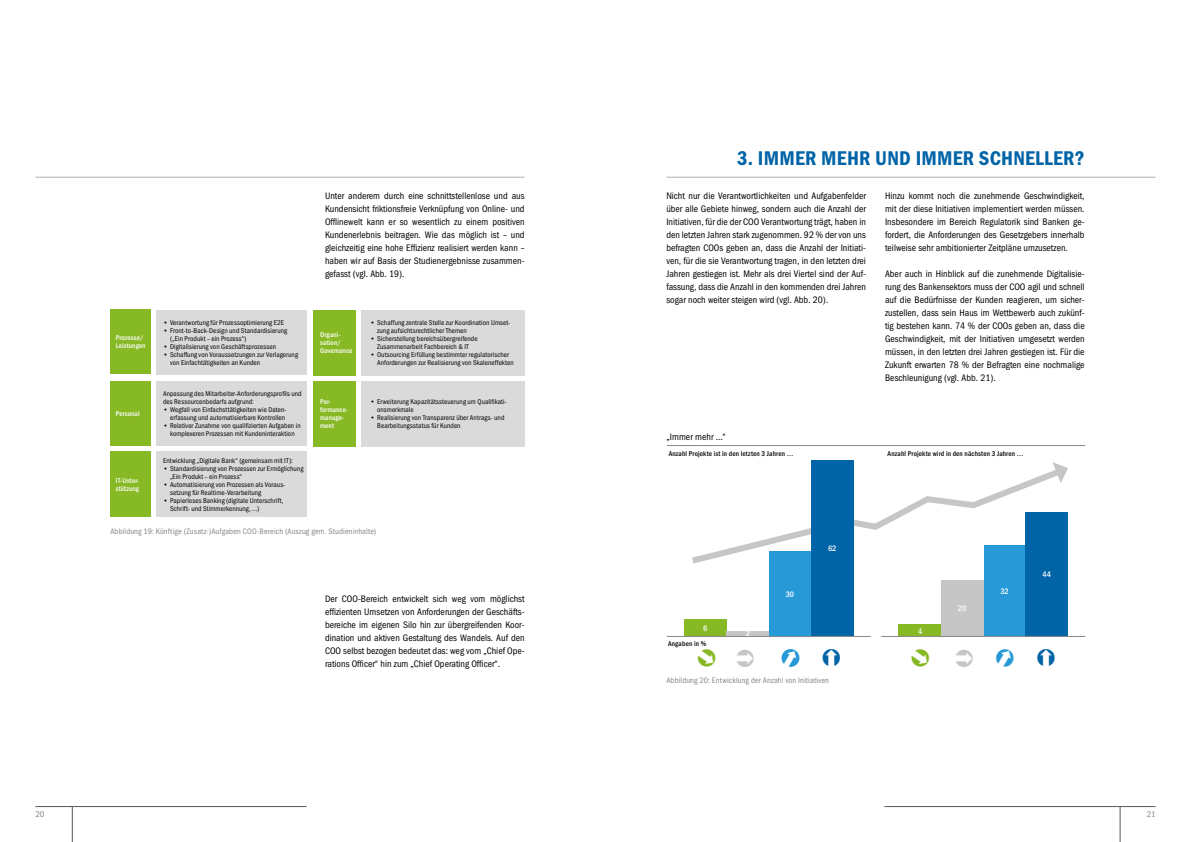
<style>
.page{position:relative;width:1191px;height:842px;background:#fff}
.page>*{position:absolute;margin:0;border:0;box-sizing:border-box;transform-origin:0 0}
.t1{font:20px "Franklin Gothic Demi Cond ITC";letter-spacing:.01em;color:#0064a7}
.t2{font:9.5px/13px "Franklin Gothic Book Cond ITC";color:#000;text-align:justify}
.t3{font:8.5px "Franklin Gothic Book Cond ITC";color:#878787}
.t4{font:8px "Franklin Gothic Book Cond ITC";letter-spacing:.015em;color:#878787}
.t5{font:8px "Franklin Gothic Medi Cond ITC";letter-spacing:-.01em;color:#fff}
.t6{font:7px/8px "Franklin Gothic Book Cond ITC";letter-spacing:.01em;color:#000}
.t7{font:7px/8px "Franklin Gothic Medi Cond ITC";letter-spacing:.01em;color:#fff}
.t8{font:7px "Franklin Gothic Medi Cond ITC";letter-spacing:.02em;color:#000}
</style>
<div class="page">
<hr style="left:35px;top:806px;width:271px;height:1px;background:#575756">
<hr style="left:884px;top:806px;width:271px;height:1px;background:#575756">
<hr style="left:72px;top:806px;width:1px;height:36px;background:#575756">
<hr style="left:1119px;top:806px;width:1px;height:36px;background:#575756">
<hr style="left:35px;top:177px;width:489px;height:1px;background:#b3b2b2">
<hr style="left:666px;top:177px;width:489px;height:1px;background:#b3b2b2">
<div style="left:111px;top:309px;width:40px;height:65px;background:#87b925"></div>
<div style="left:313px;top:310px;width:43px;height:65px;background:#87b925"></div>
<div style="left:111px;top:381px;width:40px;height:65px;background:#87b925"></div>
<div style="left:157px;top:310px;width:150px;height:65px;background:#dadada"></div>
<div style="left:361px;top:310px;width:163px;height:65px;background:#dadada"></div>
<div style="left:157px;top:381px;width:150px;height:65px;background:#dadada"></div>
<div style="left:313px;top:381px;width:43px;height:65px;background:#87b925"></div>
<div style="left:111px;top:452px;width:40px;height:65px;background:#87b925"></div>
<div style="left:361px;top:381px;width:163px;height:65px;background:#dadada"></div>
<div style="left:157px;top:452px;width:150px;height:65px;background:#dadada"></div>
<svg style="left:692px;top:463px;width:360px;height:105px"></svg>
<svg style="left:1052px;top:462px;width:16px;height:21px"></svg>
<div style="left:684px;top:619px;width:42px;height:17px;background:#87b925"></div>
<div style="left:726px;top:631px;width:43px;height:5px;background:#c6c6c6"></div>
<div style="left:898px;top:625px;width:43px;height:11px;background:#87b925"></div>
<div style="left:941px;top:580px;width:42px;height:57px;background:#c6c6c6"></div>
<div style="left:983px;top:545px;width:42px;height:91px;background:#2699d6"></div>
<div style="left:1025px;top:512px;width:43px;height:124px;background:#0064a7"></div>
<hr style="left:882px;top:636px;width:202px;height:1px;background:#878787">
<div style="left:769px;top:551px;width:42px;height:85px;background:#2699d6"></div>
<div style="left:811px;top:460px;width:42px;height:176px;background:#0064a7"></div>
<hr style="left:667px;top:636px;width:203px;height:1px;background:#878787">
<hr style="left:667px;top:445px;width:418px;height:1px;background:#878787">
<p class="t7" style="left:116px;top:334px;width:31px">Prozesse/<br>Leistungen</p>
<p class="t7" style="left:116px;top:409px;width:25px">Personal</p>
<p class="t7" style="left:116px;top:476px;width:25px">IT-Unter&shy;stützung</p>
<p class="t6" style="left:163px;top:318px;width:123px">• Verantwortung für Prozessoptimierung E2E</p>
<p class="t6" style="left:170px;top:326px;width:119px;text-indent:-7px">• Front-to-Back-Design und Standardisierung („Ein Produkt – ein Prozess“)</p>
<p class="t6" style="left:163px;top:342px;width:114px">• Digitalisierung von Geschäftsprozessen</p>
<p class="t6" style="left:170px;top:350px;width:130px;text-indent:-7px">• Schaffung von Voraussetzungen zur Verlagerung von Einfachtätigkeiten an Kunden</p>
<p class="t6" style="left:163px;top:390px;width:140px">Anpassung des Mitarbeiter-Anforderungsprofils und des Ressourcenbedarfs aufgrund:</p>
<p class="t6" style="left:163px;top:406px;width:125px;text-align:right">• Wegfall von Einfachsttätigkeiten wie Daten&shy;erfassung und automatisierbare Kontrollen</p>
<p class="t6" style="left:163px;top:422px;width:139px;text-align:center">• Relativer Zunahme von qualifizierten Aufgaben in komplexeren Prozessen mit Kundeninteraktion</p>
<p class="t6" style="left:163px;top:456px;width:131px">Entwicklung „Digitale Bank“ (gemeinsam mit IT):</p>
<p class="t6" style="left:170px;top:464px;width:135px;text-indent:-7px">• Standardisierung von Prozessen zur Ermöglichung „Ein Produkt – ein Prozess“</p>
<p class="t6" style="left:170px;top:480px;width:117px;text-indent:-7px">• Automatisierung von Prozessen als Voraus&shy;setzung für Realtime-Verarbeitung</p>
<p class="t6" style="left:170px;top:496px;width:115px;text-indent:-7px">• Papierloses Banking (digitale Unterschrift,<br>Schrift- und Stimmerkennung, ...)</p>
<p class="t2" style="left:325px;top:190px;width:201px">Unter anderem durch eine schnittstellenlose und aus Kundensicht friktionsfreie Verknüpfung von Online- und Offlinewelt kann er so wesentlich zu einem positiven Kundenerlebnis beitragen. Wie das möglich ist – und gleichzeitig eine hohe Effizienz realisiert werden kann – haben wir auf Basis der Studienergebnisse zusammen&shy;gefasst (vgl. Abb. 19).</p>
<p class="t7" style="left:320px;top:331px;width:34px">Organi&shy;sation/<br>Governance</p>
<p class="t7" style="left:320px;top:398px;width:30px">Per&shy;formance&shy;manage&shy;ment</p>
<p class="t6" style="left:377px;top:319px;width:135px;text-indent:-7px">• Schaffung zentrale Stelle zur Koordination Umset&shy;zung aufsichtsrechtlicher Themen</p>
<p class="t6" style="left:370px;top:335px;width:109px;text-align:center">• Sicherstellung bereichsübergreifende<br>Zusammenarbeit Fachbereich &amp; IT</p>
<p class="t6" style="left:377px;top:351px;width:138px;text-indent:-7px">• Outsourcing Erfüllung bestimmter regulatorischer<br>Anforderungen zur Realisierung von Skaleneffekten</p>
<p class="t6" style="left:377px;top:398px;width:131px;text-indent:-7px">• Erweiterung Kapazitätssteuerung um Qualifikati&shy;onsmerkmale</p>
<p class="t6" style="left:377px;top:414px;width:129px;text-indent:-7px">• Realisierung von Transparenz über Antrags- und<br>Bearbeitungsstatus für Kunden</p>
<p class="t4" style="left:110px;top:526px;width:267px">Abbildung 19: Künftige (Zusatz-)Aufgaben COO-Bereich (Auszug gem. Studieninhalte)</p>
<p class="t2" style="left:325px;top:593px;width:201px">Der COO-Bereich entwickelt sich weg vom möglichst effizienten Umsetzen von Anforderungen der Geschäfts&shy;bereiche im eigenen Silo hin zur übergreifenden Koor&shy;dination und aktiven Gestaltung des Wandels. Auf den COO selbst bezogen bedeutet das: weg vom „Chief Ope&shy;rations Officer“ hin zum „Chief Operating Officer“.</p>
<h1 class="t1" style="left:737px;top:147px;width:349px">3. IMMER MEHR UND IMMER SCHNELLER?</h1>
<p class="t2" style="left:666px;top:190px;width:201px">Nicht nur die Verantwortlichkeiten und Aufgabenfelder über alle Gebiete hinweg, sondern auch die Anzahl der Initiativen, für die der COO Verantwortung trägt, haben in den letzten Jahren stark zugenommen. 92 % der von uns befragten COOs geben an, dass die Anzahl der Initiati&shy;ven, für die sie Verantwortung tragen, in den letzten drei Jahren gestiegen ist. Mehr als drei Viertel sind der Auf&shy;fassung, dass die Anzahl in den kommenden drei Jahren sogar noch weiter steigen wird (vgl. Abb. 20).</p>
<p class="t2" style="left:885px;top:190px;width:201px">Hinzu kommt noch die zunehmende Geschwindigkeit, mit der diese Initiativen implementiert werden müssen.<br>Insbesondere im Bereich Regulatorik sind Banken ge&shy;fordert, die Anforderungen des Gesetzgebers innerhalb teilweise sehr ambitionierter Zeitpläne umzusetzen.</p>
<p class="t2" style="left:885px;top:268px;width:201px">Aber auch in Hinblick auf die zunehmende Digitalisie&shy;rung des Bankensektors muss der COO agil und schnell auf die Bedürfnisse der Kunden reagieren, um sicher&shy;zustellen, dass sein Haus im Wettbewerb auch zukünf&shy;tig bestehen kann. 74 % der COOs geben an, dass die Geschwindigkeit, mit der Initiativen umgesetzt werden müssen, in den letzten drei Jahren gestiegen ist. Für die Zukunft erwarten 78 % der Befragten eine nochmalige Beschleunigung (vgl. Abb. 21).</p>
<p class="t2" style="left:666px;top:430px;width:61px">„Immer mehr ...“</p>
<p class="t8" style="left:668px;top:450px;width:126px">Anzahl Projekte ist in den letzten 3 Jahren …</p>
<p class="t8" style="left:887px;top:450px;width:137px">Anzahl Projekte wird in den nächsten 3 Jahren …</p>
<p class="t5" style="left:786px;top:589px;width:10px">30</p>
<p class="t5" style="left:828px;top:544px;width:10px">62</p>
<p class="t5" style="left:703px;top:624px;width:6px">6</p>
<p class="t5" style="left:918px;top:626px;width:6px">4</p>
<p class="t5" style="left:746px;top:628px;width:6px">2</p>
<p class="t8" style="left:668px;top:640px;width:40px">Angaben in %</p>
<p class="t4" style="left:666px;top:676px;width:164px">Abbildung 20: Entwicklung der Anzahl von Initiativen</p>
<p class="t5" style="left:958px;top:604px;width:10px">20</p>
<p class="t5" style="left:1000px;top:587px;width:10px">32</p>
<p class="t5" style="left:1042px;top:570px;width:10px">44</p>
<p class="t3" style="left:35px;top:809px;width:10px">20</p>
<p class="t3" style="left:1146px;top:809px;width:10px">21</p>
</div>
